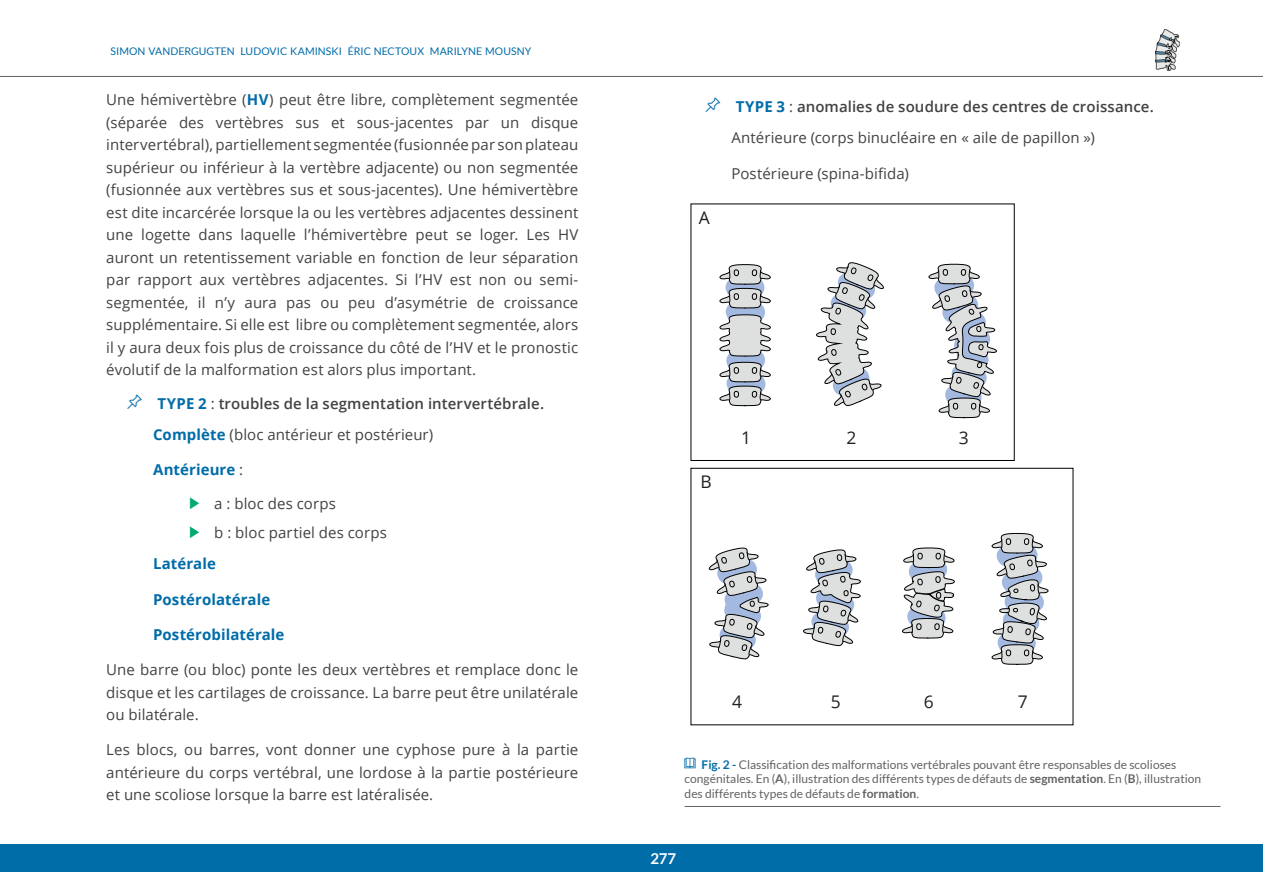
<style>
.page{position:relative;width:1263px;height:893px;background:#fff}
.page>*{position:absolute;margin:0;border:0;box-sizing:border-box;transform-origin:0 0}
.t1{font:17.4px "Open Sans";color:#231f20}
.CORPS_DE_TEXTE{font:15px/22.5px "Open Sans";letter-spacing:.005em;color:#414243;text-align:justify}
.t2{font:600 15px "Open Sans";letter-spacing:.005em;color:#414243}
.CORPS_DE_TEXTE-2{font:700 15px "Open Sans";letter-spacing:.005em;color:#006ca8}
.t3{font:700 15px "Lato";color:#fff}
.t4{font:12px/14.4px "Lato";color:#636366}
.t5{font:10.5px "Lato";letter-spacing:.005em;color:#006ca8}
.s1{font-weight:700;color:#006ca8}
.s2{font-family:"Segoe MDL2 Assets";font-weight:400;color:#006ca8}
.s3{font-weight:400}
.s4{font-weight:400;color:#414243}
.s5{font-family:"Adobe Myungjo Std";font-weight:500;color:#00a973}
.s6{font-family:"Holo Lens MDL2 Assets";color:#006ca8}
.s7{font-weight:700}
</style>
<div class="page">
<svg style="left:991px;top:533px;width:58px;height:132px"></svg>
<svg style="left:816px;top:262px;width:68px;height:144px"></svg>
<svg style="left:928px;top:264px;width:69px;height:154px"></svg>
<svg style="left:902px;top:547px;width:53px;height:92px"></svg>
<svg style="left:709px;top:547px;width:60px;height:112px"></svg>
<svg style="left:803px;top:549px;width:58px;height:97px"></svg>
<svg style="left:719px;top:264px;width:52px;height:142px"></svg>
<div style="left:691px;top:468px;width:382px;height:257px;border:1px solid #000001"></div>
<hr style="left:685px;top:806px;width:535px;height:1px;background:#636366">
<div style="left:0;top:844px;width:1263px;height:28px;background:#006ca8"></div>
<hr style="left:0;top:76px;width:1263px;height:1px;background:#636366">
<svg style="left:1155px;top:29px;width:25px;height:41px"></svg>
<p class="t5" style="left:111px;top:45px;width:422px">SIMON VANDERGUGTEN LUDOVIC KAMINSKI ÉRIC NECTOUX MARILYNE MOUSNY</p>
<p class="CORPS_DE_TEXTE" style="left:106px;top:88px;width:473px">Une hémivertèbre (<span class="s1">HV</span>) peut être libre, complètement segmentée (séparée des vertèbres sus et sous-jacentes par un disque intervertébral), partiellement segmentée (fusionnée par son plateau supérieur ou inférieur à la vertèbre adjacente) ou non segmentée (fusionnée aux vertèbres sus et sous-jacentes). Une hémivertèbre est dite incarcérée lorsque la ou les vertèbres adjacentes dessinent une logette dans laquelle l’hémivertèbre peut se loger. Les HV auront un retentissement variable en fonction de leur séparation par rapport aux vertèbres adjacentes. Si l’HV est non ou semi&shy;segmentée, il n’y aura pas ou peu d’asymétrie de croissance supplémentaire. Si elle est libre ou complètement segmentée, alors il y aura deux fois plus de croissance du côté de l’HV et le pronostic évolutif de la malformation est alors plus important.</p>
<p class="t2" style="left:128px;top:393px;width:418px"><span class="s2">ğ</span> <span class="s1">TYPE 2</span> <span class="s3">:</span> troubles de la segmentation intervertébrale.</p>
<p class="CORPS_DE_TEXTE" style="left:153px;top:423px;width:282px"><span class="s1">Complète</span> (bloc antérieur et postérieur)</p>
<p class="CORPS_DE_TEXTE-2" style="left:153px;top:459px;width:92px">Antérieure <span class="s4">:</span></p>
<p class="CORPS_DE_TEXTE" style="left:187px;top:492px;width:150px"><span class="s5">▶</span> a : bloc des corps</p>
<p class="CORPS_DE_TEXTE" style="left:187px;top:521px;width:201px"><span class="s5">▶</span> b : bloc partiel des corps</p>
<p class="CORPS_DE_TEXTE-2" style="left:153px;top:553px;width:64px">Latérale</p>
<p class="CORPS_DE_TEXTE-2" style="left:153px;top:589px;width:119px">Postérolatérale</p>
<p class="CORPS_DE_TEXTE-2" style="left:153px;top:624px;width:133px">Postérobilatérale</p>
<p class="CORPS_DE_TEXTE" style="left:106px;top:658px;width:473px">Une barre (ou bloc) ponte les deux vertèbres et remplace donc le disque et les cartilages de croissance. La barre peut être unilatérale ou bilatérale.</p>
<p class="CORPS_DE_TEXTE" style="left:106px;top:738px;width:473px">Les blocs, ou barres, vont donner une cyphose pure à la partie antérieure du corps vertébral, une lordose à la partie postérieure et une scoliose lorsque la barre est latéralisée.</p>
<p class="t2" style="left:706px;top:97px;width:449px"><span class="s2">ğ</span> <span class="s1">TYPE 3</span> <span class="s3">:</span> anomalies de soudure des centres de croissance.</p>
<p class="CORPS_DE_TEXTE" style="left:731px;top:126px;width:365px">Antérieure (corps binucléaire en « aile de papillon »)</p>
<p class="CORPS_DE_TEXTE" style="left:731px;top:161px;width:179px">Postérieure (spina-bifida)</p>
<p class="t1" style="left:699px;top:205px;width:13px">A</p>
<p class="t1" style="left:700px;top:470px;width:13px">B</p>
<p class="t1" style="left:741px;top:425px;width:11px">1</p>
<p class="t1" style="left:846px;top:425px;width:11px">2</p>
<p class="t1" style="left:959px;top:425px;width:11px">3</p>
<p class="t1" style="left:732px;top:690px;width:11px">4</p>
<p class="t1" style="left:831px;top:690px;width:11px">5</p>
<p class="t1" style="left:924px;top:690px;width:11px">6</p>
<p class="t1" style="left:1018px;top:690px;width:11px">7</p>
<p class="t4" style="left:685px;top:757px;width:518px"><span class="s6">/</span> <span class="s1">Fig. 2 -</span> Classification des malformations vertébrales pouvant être responsables de scolioses congénitales. En (<span class="s7">A</span>), illustration des différents types de défauts de <span class="s7">segmentation</span>. En (<span class="s7">B</span>), illustration des différents types de défauts de <span class="s7">formation</span>.</p>
<p class="t3" style="left:650px;top:850px;width:27px">277</p>
</div>
